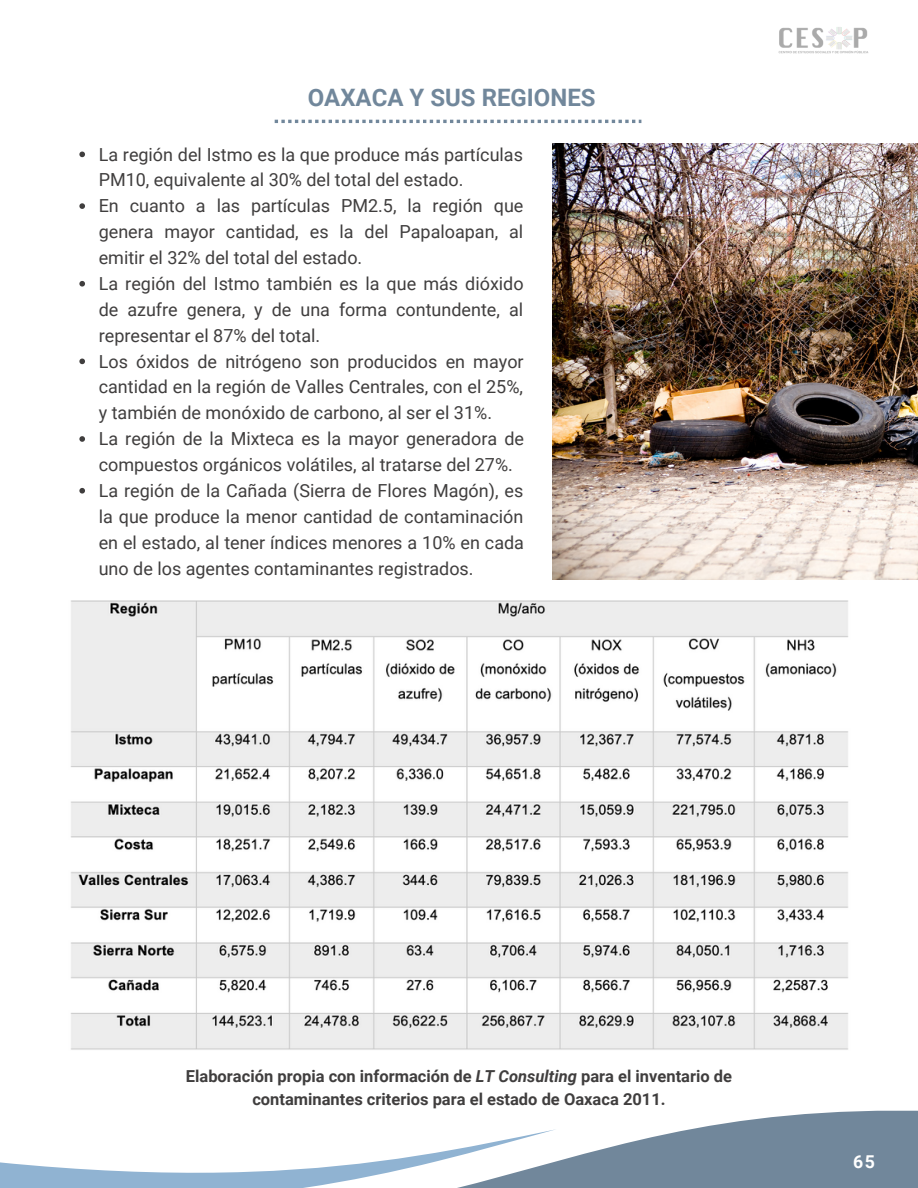
<style>
.page{position:relative;width:918px;height:1188px;background:#fff}
.page>*{position:absolute;margin:0;border:0;box-sizing:border-box;transform-origin:0 0}
.t1{font:700 24px "Roboto";color:#71879b}
.t2{font:18px/25.8px "Roboto";color:#403e3e}
.t3{font:700 17.7px "Roboto";color:#fff}
.t4{font:700 16.5px/23.7px "Roboto";color:#403e3e;text-align:center}
.s1{font-style:italic}
</style>
<div class="page">
<svg style="left:557px;top:1110px;width:361px;height:78px;fill:#71879b"></svg>
<svg style="left:0;top:1129px;width:557px;height:59px"></svg>
<img style="left:778px;top:27px;width:91px;height:27px">
<img style="left:70px;top:601px;width:779px;height:449px">
<svg style="left:275px;top:120px;width:366px;height:3px"></svg>
<img style="left:552px;top:144px;width:366px;height:435px">
<svg style="left:79px;top:152px;width:6px;height:5px"></svg>
<svg style="left:79px;top:203px;width:6px;height:6px"></svg>
<svg style="left:79px;top:281px;width:6px;height:6px"></svg>
<svg style="left:79px;top:359px;width:6px;height:5px"></svg>
<svg style="left:79px;top:436px;width:6px;height:6px"></svg>
<svg style="left:79px;top:488px;width:6px;height:6px"></svg>
<h1 class="t1" style="left:308px;top:84px;width:289px">OAXACA Y SUS REGIONES</h1>
<p class="t2" style="left:99px;top:142px;width:427px">La región del Istmo es la que produce más partículas PM10, equivalente al 30% del total del estado.<br>En cuanto a las partículas PM2.5, la región que genera mayor cantidad, es la del Papaloapan, al emitir el 32% del total del estado.<br>La región del Istmo también es la que más dióxido de azufre genera, y de una forma contundente, al representar el 87% del total.<br>Los óxidos de nitrógeno son producidos en mayor cantidad en la región de Valles Centrales, con el 25%, y también de monóxido de carbono, al ser el 31%.<br>La región de la Mixteca es la mayor generadora de compuestos orgánicos volátiles, al tratarse del 27%.<br>La región de la Cañada (Sierra de Flores Magón), es la que produce la menor cantidad de contaminación en el estado, al tener índices menores a 10% en cada uno de los agentes contaminantes registrados.</p>
<p class="t4" style="left:186px;top:1064px;width:548px">Elaboración propia con información de <span class="s1">LT Consulting</span> para el inventario de contaminantes criterios para el estado de Oaxaca 2011.</p>
<p class="t3" style="left:853px;top:1152px;width:23px">65</p>
</div>
